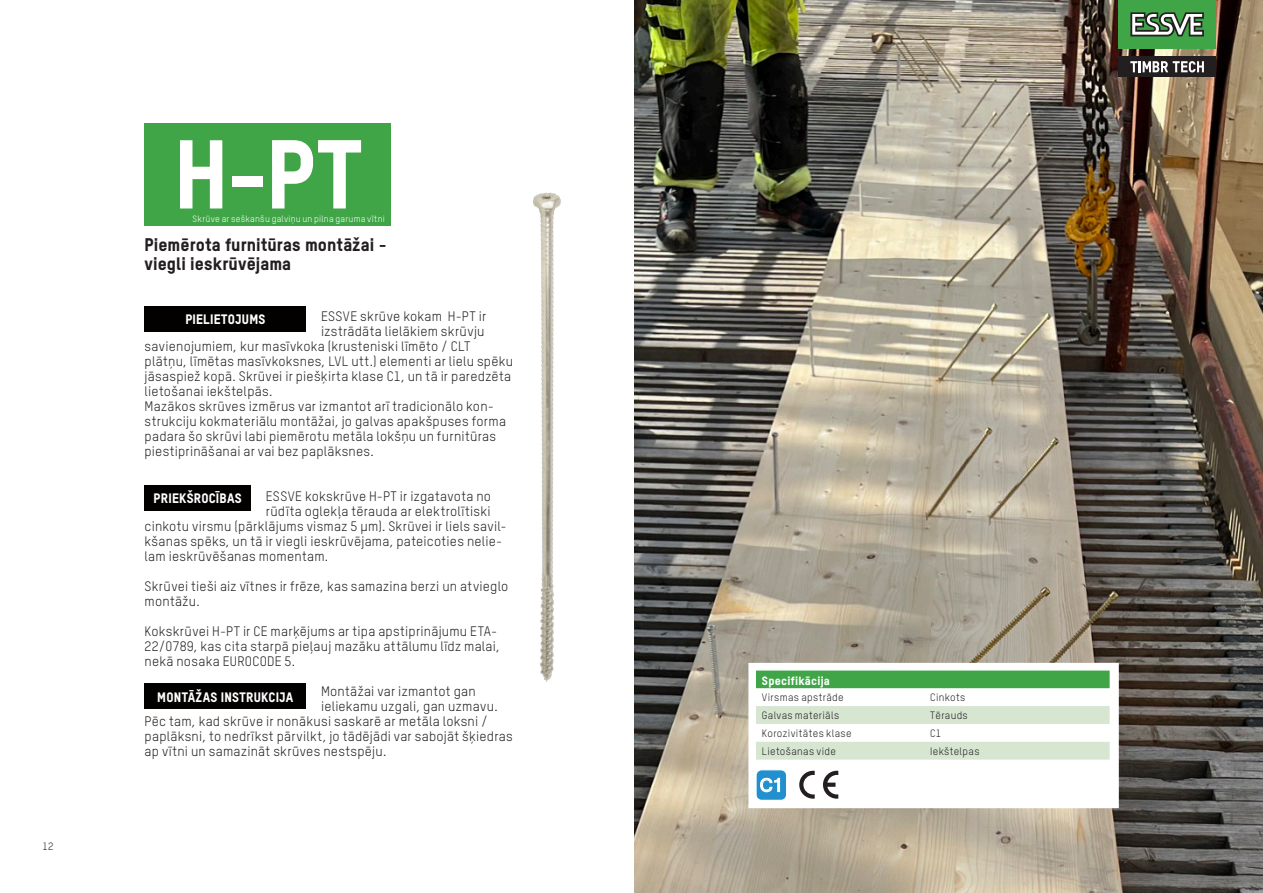
<style>
.page{position:relative;width:1263px;height:893px;background:#fff}
.page>*{position:absolute;margin:0;border:0;box-sizing:border-box;transform-origin:0 0}
.RUBR{font:800 96px "TSTAR";color:#fff}
.Ingress{font:800 18px/19.5px "TSTAR";letter-spacing:.005em;color:#231f20}
.t1{font:18px "Microsoft Sans Serif";color:#fff}
.Bröd_första_raden{font:13.5px/15px "TSTAR";letter-spacing:.02em;color:#231f20}
.Bröd_första_raden-2{font:800 13.5px "TSTAR";letter-spacing:.02em;color:#fff}
.Tabellrubrik{font:800 12px "TSTAR";letter-spacing:.02em;color:#fff}
.Tabellrad{font:10.5px "TSTAR";letter-spacing:.03em;color:#231f20}
.Tabellrubrik-2{font:9px "TSTAR";letter-spacing:.025em;color:#fff}
</style>
<div class="page">
<img style="left:634px;top:0;width:629px;height:893px">
<div style="left:145px;top:306px;width:161px;height:26px;background:#030000"></div>
<div style="left:145px;top:485px;width:106px;height:25px;background:#030000"></div>
<div style="left:145px;top:684px;width:161px;height:25px;background:#030000"></div>
<div style="left:145px;top:123px;width:246px;height:102px;background:#3fa547"></div>
<div style="left:752px;top:667px;width:363px;height:137px;background:#fff"></div>
<div style="left:757px;top:672px;width:353px;height:16px;background:#3fa547"></div>
<svg style="left:757px;top:706px;width:353px;height:54px"></svg>
<div style="left:748px;top:663px;width:371px;height:145px;border:8px solid #fff"></div>
<svg style="left:823px;top:771px;width:15px;height:28px"></svg>
<svg style="left:799px;top:771px;width:16px;height:28px"></svg>
<div style="left:756px;top:770px;width:30px;height:30px;background:#2290cf;border-radius:5px"></div>
<div style="left:755px;top:769px;width:32px;height:32px;border:1px solid #fff;border-radius:5px"></div>
<img style="left:533px;top:157px;width:154px;height:559px">
<div style="left:1118px;top:0;width:98px;height:49px;background:#3fa547"></div>
<svg style="left:1130px;top:12px;width:74px;height:24px"></svg>
<div style="left:1118px;top:57px;width:98px;height:20px;background:#231f20"></div>
<svg style="left:1130px;top:61px;width:74px;height:11px"></svg>
<p class="Tabellrad" style="left:43px;top:840px;width:13px">12</p>
<p class="RUBR" style="left:174px;top:115px;width:189px">H-PT</p>
<p class="Ingress" style="left:145px;top:234px;width:243px">Piemērota furnitūras montāžai - viegli ieskrūvējama</p>
<p class="Tabellrubrik-2" style="left:193px;top:213px;width:194px">Skrūve ar seškanšu galviņu un pilna garuma vītni</p>
<p class="Bröd_första_raden" style="left:321px;top:308px;width:167px">ESSVE skrūve kokam H-PT ir</p>
<p class="Bröd_första_raden" style="left:321px;top:323px;width:165px">izstrādāta lielākiem skrūvju</p>
<p class="Bröd_första_raden" style="left:145px;top:338px;width:327px">savienojumiem, kur masīvkoka (krusteniski līmēto / CLT</p>
<p class="Bröd_första_raden" style="left:145px;top:353px;width:370px">plātņu, līmētas masīvkoksnes, LVL utt.) elementi ar lielu spēku</p>
<p class="Bröd_första_raden" style="left:145px;top:368px;width:368px">jāsaspiež kopā. Skrūvei ir piešķirta klase C1, un tā ir paredzēta</p>
<p class="Bröd_första_raden" style="left:145px;top:383px;width:129px">lietošanai iekštelpās.</p>
<p class="Bröd_första_raden" style="left:145px;top:398px;width:363px">Mazākos skrūves izmērus var izmantot arī tradicionālo kon&shy;strukciju kokmateriālu montāžai, jo galvas apakšpuses forma padara šo skrūvi labi piemērotu metāla lokšņu un furnitūras piestiprināšanai ar vai bez paplāksnes.</p>
<p class="Bröd_första_raden" style="left:266px;top:488px;width:227px">ESSVE kokskrūve H-PT ir izgatavota no</p>
<p class="Bröd_första_raden" style="left:266px;top:503px;width:226px">rūdīta oglekļa tērauda ar elektrolītiski</p>
<p class="Bröd_första_raden" style="left:145px;top:518px;width:363px">cinkotu virsmu (pārklājums vismaz 5 µm). Skrūvei ir liels savil-</p>
<p class="Bröd_första_raden" style="left:145px;top:533px;width:359px">kšanas spēks, un tā ir viegli ieskrūvējama, pateicoties nelie-</p>
<p class="Bröd_första_raden" style="left:145px;top:548px;width:185px">lam ieskrūvēšanas momentam.</p>
<p class="Bröd_första_raden" style="left:145px;top:578px;width:365px">Skrūvei tieši aiz vītnes ir frēze, kas samazina berzi un atvieglo montāžu.</p>
<p class="Bröd_första_raden" style="left:145px;top:623px;width:357px">Kokskrūvei H-PT ir CE marķējums ar tipa apstiprinājumu ETA-<br>22/0789, kas cita starpā pieļauj mazāku attālumu līdz malai, nekā nosaka EUROCODE 5.</p>
<p class="Bröd_första_raden" style="left:321px;top:683px;width:156px">Montāžai var izmantot gan</p>
<p class="Bröd_första_raden" style="left:321px;top:698px;width:178px">ieliekamu uzgali, gan uzmavu.</p>
<p class="Bröd_första_raden" style="left:145px;top:713px;width:345px">Pēc tam, kad skrūve ir nonākusi saskarē ar metāla loksni /</p>
<p class="Bröd_första_raden" style="left:145px;top:728px;width:370px">paplāksni, to nedrīkst pārvilkt, jo tādējādi var sabojāt šķiedras</p>
<p class="Bröd_första_raden" style="left:145px;top:743px;width:243px">ap vītni un samazināt skrūves nestspēju.</p>
<p class="Bröd_första_raden-2" style="left:185px;top:311px;width:82px">PIELIETOJUMS</p>
<p class="Bröd_första_raden-2" style="left:154px;top:490px;width:90px">PRIEKŠROCĪBAS</p>
<p class="Bröd_första_raden-2" style="left:157px;top:688px;width:138px">MONTĀŽAS INSTRUKCIJA</p>
<p class="Tabellrubrik" style="left:762px;top:673px;width:70px">Specifikācija</p>
<p class="Tabellrad" style="left:762px;top:691px;width:83px">Virsmas apstrāde</p>
<p class="Tabellrad" style="left:930px;top:691px;width:36px">Cinkots</p>
<p class="Tabellrad" style="left:762px;top:709px;width:79px">Galvas materiāls</p>
<p class="Tabellrad" style="left:930px;top:709px;width:39px">Tērauds</p>
<p class="Tabellrad" style="left:762px;top:727px;width:91px">Korozivitātes klase</p>
<p class="Tabellrad" style="left:930px;top:727px;width:13px">C1</p>
<p class="Tabellrad" style="left:762px;top:745px;width:76px">Lietošanas vide</p>
<p class="Tabellrad" style="left:930px;top:745px;width:51px">Iekštelpas</p>
<p class="t1" style="left:760px;top:773px;width:24px">C1</p>
</div>
